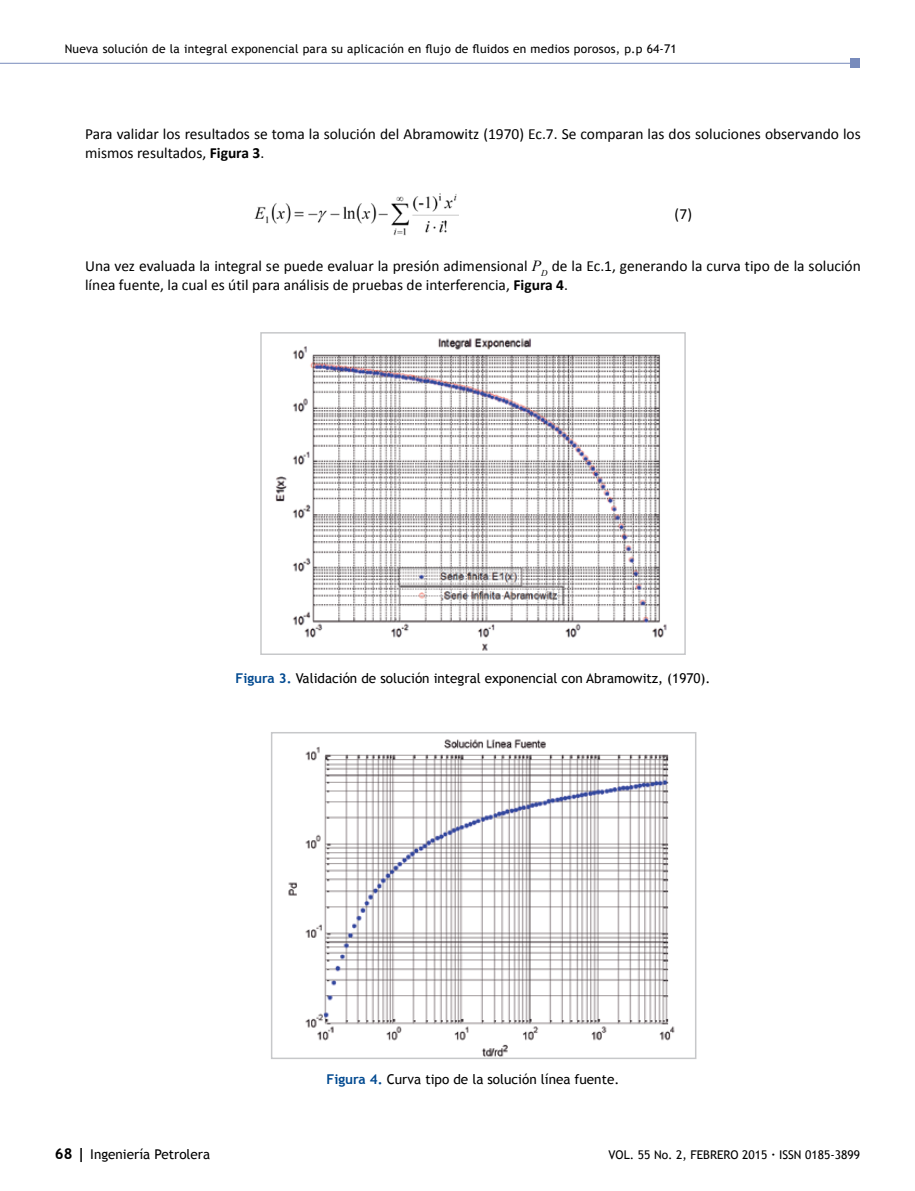
<style>
.page{position:relative;width:915px;height:1191px;background:#fff}
.page>*{position:absolute;margin:0;border:0;box-sizing:border-box;transform-origin:0 0}
.t1{font:15.45px/18.6px "Calibri";color:#000}
.t2{font:13.5px "Trebuchet MS";color:#000}
.t3{font:12px "Trebuchet MS";letter-spacing:.02em;color:#000}
.t4{font:12px "Trebuchet MS";color:#000}
.s1{font-weight:700}
.s2{font-family:"Times New Roman";font-style:italic}
.s3{font-weight:700;color:#004990}
.s4{font-weight:700;font-size:15px}
</style>
<div class="page">
<hr style="left:0;top:63px;width:854px;height:1px;background:#788bbc">
<div style="left:850px;top:59px;width:9px;height:9px;background:#788bbc"></div>
<img style="left:254px;top:193px;width:204px;height:43px">
<img style="left:275px;top:338px;width:392px;height:313px">
<div style="left:260px;top:332px;width:425px;height:323px;border:2px solid #c7c8ca"></div>
<img style="left:288px;top:739px;width:387px;height:317px">
<div style="left:271px;top:732px;width:425px;height:327px;border:2px solid #c7c8ca"></div>
<p class="t3" style="left:65px;top:42px;width:613px">Nueva solución de la integral exponencial para su aplicación en flujo de fluidos en medios porosos, p.p 64-71</p>
<p class="t1" style="left:85px;top:125px;width:777px">Para validar los resultados se toma la solución del Abramowitz (1970) Ec.7. Se comparan las dos soluciones observando los mismos resultados, <span class="s1">Figura 3</span>.</p>
<p class="t1" style="left:674px;top:205px;width:19px">(7)</p>
<p class="t1" style="left:85px;top:257px;width:777px">Una vez evaluada la integral se puede evaluar la presión adimensional <span class="s2">P</span><sub>D</sub> de la Ec.1, generando la curva tipo de la solución línea fuente, la cual es útil para análisis de pruebas de interferencia, <span class="s1">Figura 4</span>.</p>
<p class="t2" style="left:235px;top:670px;width:476px"><span class="s3">Figura 3.</span> Validación de solución integral exponencial con Abramowitz, (1970).</p>
<p class="t2" style="left:55px;top:1146px;width:157px"><span class="s4">68 |</span> Ingeniería Petrolera</p>
<p class="t2" style="left:326px;top:1071px;width:294px"><span class="s3">Figura 4.</span> Curva tipo de la solución línea fuente.</p>
<p class="t4" style="left:608px;top:1147px;width:253px">VOL. 55 No. 2, FEBRERO 2015 <span class="s1">·</span> ISSN 0185-3899</p>
</div>
